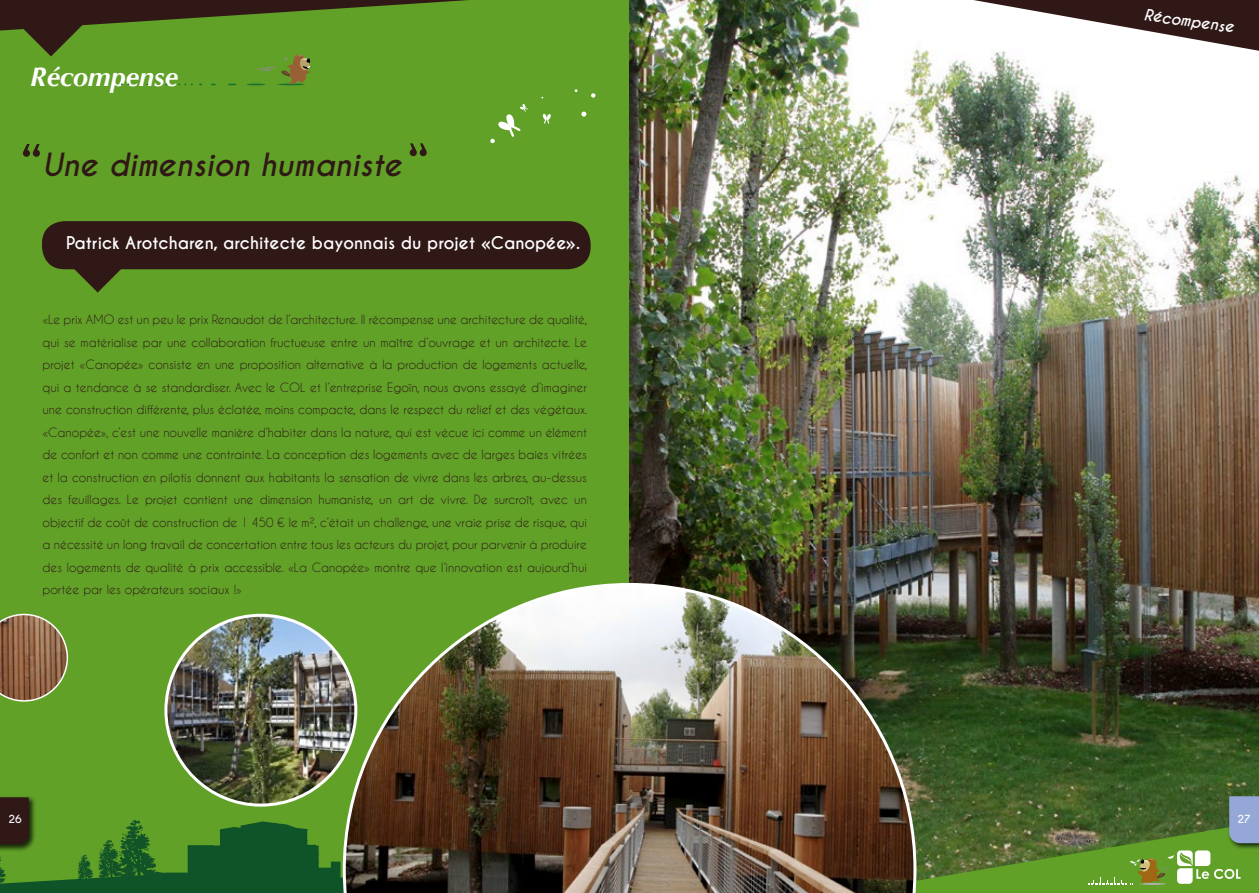
<style>
.page{position:relative;width:1259px;height:893px;background:#fff}
.page>*{position:absolute;margin:0;border:0;box-sizing:border-box;transform-origin:0 0}
.t1{font:italic 700 30px "Caviar Dreams";color:#301817}
.t2{font:italic 700 27px "Optima";color:#fff}
.t3{font:700 16.5px "Caviar Dreams";color:#fff}
.t4{font:italic 700 15px "Caviar Dreams";color:#fff}
.t5{font:12px/22.5px "Caviar Dreams";color:#301817;text-align:justify}
.t6{font:700 10.5px "Caviar Dreams";color:#fff}
</style>
<div class="page">
<div style="left:0;top:0;width:629px;height:893px;background:#61a128"></div>
<img style="left:166px;top:615px;width:190px;height:190px;border-radius:95px">
<img style="left:629px;top:0;width:630px;height:796px">
<svg style="left:23px;top:144px;width:17px;height:13px"></svg>
<svg style="left:542px;top:113px;width:9px;height:11px"></svg>
<svg style="left:581px;top:111px;width:6px;height:6px"></svg>
<svg style="left:591px;top:93px;width:5px;height:5px"></svg>
<svg style="left:490px;top:104px;width:38px;height:39px"></svg>
<svg style="left:892px;top:0;width:367px;height:108px"></svg>
<svg style="left:410px;top:143px;width:17px;height:13px"></svg>
<div style="left:42px;top:221px;width:548px;height:48px;background:#301817;border-radius:23px"></div>
<svg style="left:72px;top:269px;width:52px;height:24px"></svg>
<img style="left:343px;top:583px;width:573px;height:310px">
<svg style="left:0;top:614px;width:68px;height:88px;background:#8b7249"></svg>
<div style="left:1227px;top:794px;width:32px;height:57px;background:#000;opacity:.75"></div>
<svg style="left:845px;top:796px;width:414px;height:97px;background:#597334"></svg>
<img style="left:0;top:797px;width:745px;height:96px">
<svg style="left:0;top:0;width:469px;height:85px"></svg>
<p class="t2" style="left:30px;top:61px;width:150px">Récompense</p>
<p class="t1" style="left:43px;top:146px;width:361px">Une dimension humaniste</p>
<p class="t3" style="left:66px;top:233px;width:515px">Patrick Arotcharen, architecte bayonnais du projet «Canopée».</p>
<p class="t5" style="left:43px;top:308px;width:546px">«Le prix AMO est un peu le prix Renaudot de l’architecture. Il récompense une architecture de qualité, qui se matérialise par une collaboration fructueuse entre un maître d’ouvrage et un architecte. Le projet «Canopée» consiste en une proposition alternative à la production de logements actuelle, qui a tendance à se standardiser. Avec le COL et l’entreprise Egoïn, nous avons essayé d’imaginer une construction différente, plus éclatée, moins compacte, dans le respect du relief et des végétaux. «Canopée», c’est une nouvelle manière d’habiter dans la nature, qui est vécue ici comme un élément de confort et non comme une contrainte. La conception des logements avec de larges baies vitrées et la construction en pilotis donnent aux habitants la sensation de vivre dans les arbres, au-dessus des feuillages. Le projet contient une dimension humaniste, un art de vivre. De surcroît, avec un objectif de coût de construction de 1 450 € le m², c’était un challenge, une vraie prise de risque, qui a nécessité un long travail de concertation entre tous les acteurs du projet, pour parvenir à produire des logements de qualité à prix accessible. «La Canopée» montre que l’innovation est aujourd’hui portée par les opérateurs sociaux !»</p>
<p class="t4" style="left:1145px;top:6px;width:92px;rotate:8deg">Récompense</p>
<p class="t6" style="left:9px;top:813px;width:15px">26</p>
<p class="t6" style="left:1237px;top:813px;width:15px">27</p>
</div>
